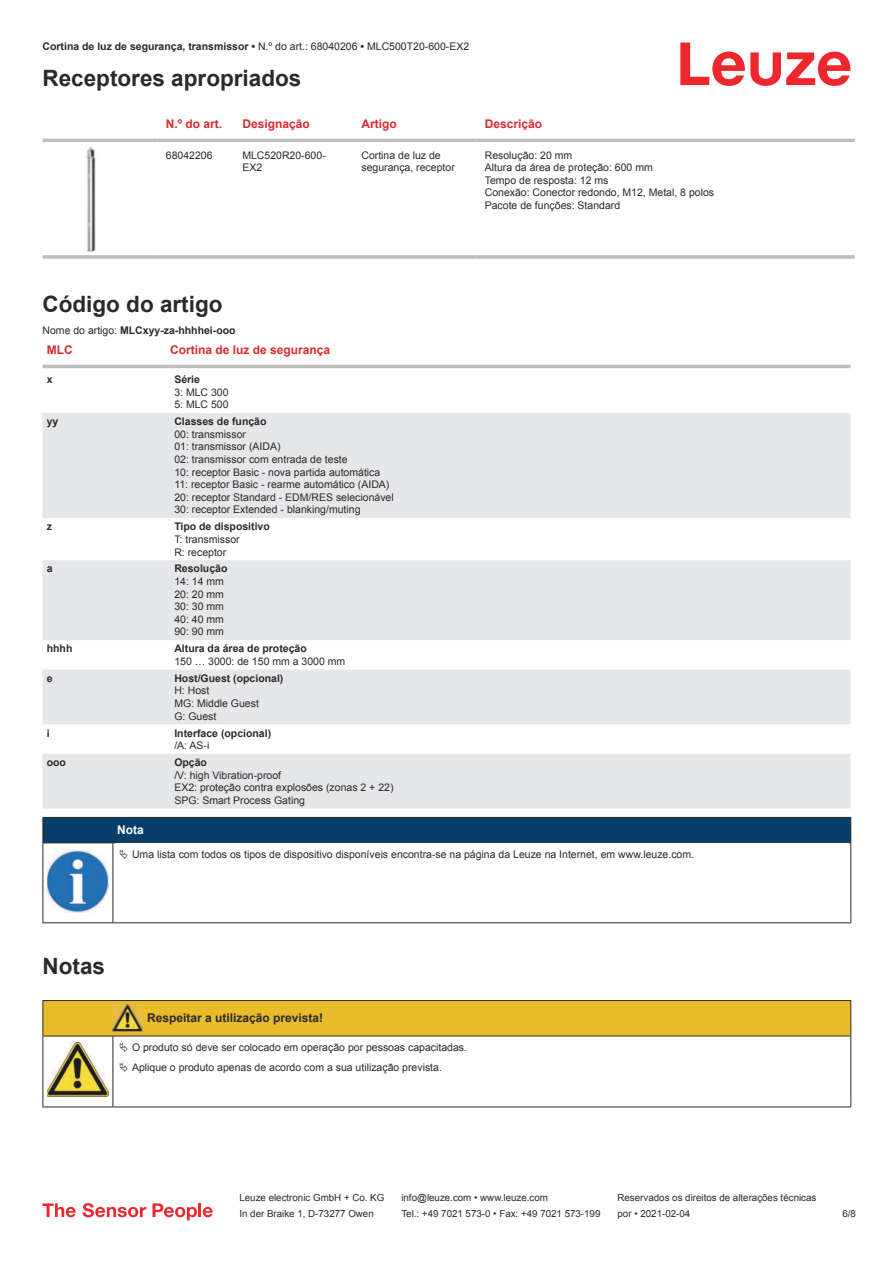
<style>
.page{position:relative;width:893px;height:1263px;background:#fff}
.page>*{position:absolute;margin:0;border:0;box-sizing:border-box;transform-origin:0 0}
.t1{font:700 22.5px "Arial";color:#2b292a}
.t2{font:700 12px "Arial";color:#db2a30}
.t3{font:700 12px "Arial";color:#2b292a}
.t4{font:700 12px "Arial";color:#fff}
.t5{font:10.5px/12.6px "Arial";color:#2b292a}
.t6{font:700 10.5px "Arial";color:#2b292a}
.t7{font:9.75px "Arial";color:#2b292a}
.s1{font-weight:400}
</style>
<div class="page">
<svg style="left:680px;top:43px;width:170px;height:43px"></svg>
<svg style="left:43px;top:138px;width:812px;height:1px"></svg>
<hr style="left:43px;top:139px;width:114px;height:3px;background:#bdbfc1">
<hr style="left:157px;top:139px;width:77px;height:3px;background:#bdbfc1">
<hr style="left:234px;top:139px;width:119px;height:3px;background:#bdbfc1">
<hr style="left:353px;top:139px;width:123px;height:3px;background:#bdbfc1">
<hr style="left:476px;top:139px;width:379px;height:3px;background:#bdbfc1">
<svg style="left:43px;top:255px;width:114px;height:4px"></svg>
<hr style="left:157px;top:255px;width:77px;height:4px;background:#c7c8ca">
<hr style="left:234px;top:255px;width:119px;height:4px;background:#bdbfc1">
<svg style="left:353px;top:255px;width:123px;height:4px"></svg>
<hr style="left:476px;top:255px;width:379px;height:4px;background:#c7c8ca">
<img style="left:86px;top:147px;width:10px;height:106px">
<div style="left:43px;top:364px;width:807px;height:5px;background:#ebecec"></div>
<svg style="left:43px;top:413px;width:807px;height:395px;fill:#e6e7e9"></svg>
<hr style="left:43px;top:365px;width:127px;height:3px;background:#bdbfc1">
<hr style="left:170px;top:365px;width:680px;height:3px;background:#bdbfc1">
<svg style="left:43px;top:1203px;width:33px;height:14px"></svg>
<svg style="left:83px;top:1203px;width:63px;height:14px"></svg>
<svg style="left:153px;top:1203px;width:44px;height:17px"></svg>
<hr style="left:198px;top:1203px;width:3px;height:14px;background:#ed272d">
<svg style="left:203px;top:1207px;width:10px;height:10px"></svg>
<div style="left:43px;top:817px;width:808px;height:26px;background:#063d69"></div>
<hr style="left:113px;top:842px;width:738px;height:1px;background:#2b292a">
<hr style="left:43px;top:843px;width:1px;height:75px;background:#2b292a">
<hr style="left:113px;top:843px;width:1px;height:75px;background:#2b292a">
<hr style="left:850px;top:843px;width:1px;height:75px;background:#2b292a">
<hr style="left:43px;top:922px;width:70px;height:1px;background:#2b292a">
<hr style="left:113px;top:922px;width:738px;height:1px;background:#2b292a">
<img style="left:47px;top:849px;width:61px;height:63px">
<hr style="left:43px;top:1036px;width:1px;height:66px;background:#2b292a">
<hr style="left:113px;top:1036px;width:1px;height:66px;background:#2b292a">
<hr style="left:850px;top:1036px;width:1px;height:66px;background:#2b292a">
<hr style="left:43px;top:1106px;width:70px;height:1px;background:#2b292a">
<hr style="left:113px;top:1106px;width:30px;height:1px;background:#2b292a">
<hr style="left:143px;top:1106px;width:708px;height:1px;background:#2b292a">
<img style="left:47px;top:1077px;width:61px;height:19px">
<svg style="left:43px;top:1000px;width:808px;height:77px"></svg>
<p class="t6" style="left:43px;top:43px;width:428px">Cortina de luz de segurança, transmissor • <span class="s1">N.º do art.: 68040206</span> • <span class="s1">MLC500T20-600-EX2</span></p>
<h1 class="t1" style="left:43px;top:70px;width:260px">Receptores apropriados</h1>
<p class="t2" style="left:166px;top:119px;width:58px">N.º do art.</p>
<p class="t2" style="left:242px;top:119px;width:69px">Designação</p>
<p class="t2" style="left:361px;top:119px;width:37px">Artigo</p>
<p class="t2" style="left:485px;top:119px;width:59px">Descrição</p>
<p class="t5" style="left:166px;top:150px;width:48px">68042206</p>
<p class="t5" style="left:242px;top:150px;width:85px">MLC520R20-600-<br>EX2</p>
<p class="t5" style="left:361px;top:150px;width:95px">Cortina de luz de segurança, receptor</p>
<p class="t5" style="left:485px;top:150px;width:231px">Resolução: 20 mm<br>Altura da área de proteção: 600 mm<br>Tempo de resposta: 12 ms<br>Conexão: Conector redondo, M12, Metal, 8 polos<br>Pacote de funções: Standard</p>
<h1 class="t1" style="left:43px;top:295px;width:181px">Código do artigo</h1>
<p class="t6" style="left:43px;top:327px;width:195px"><span class="s1">Nome do artigo:</span> MLCxyy-za-hhhhei-ooo</p>
<p class="t2" style="left:47px;top:345px;width:27px">MLC</p>
<p class="t2" style="left:170px;top:345px;width:162px">Cortina de luz de segurança</p>
<p class="t6" style="left:47px;top:375px;width:7px">x</p>
<p class="t6" style="left:174px;top:375px;width:27px">Série</p>
<p class="t5" style="left:174px;top:387px;width:56px">3: MLC 300<br>5: MLC 500</p>
<p class="t6" style="left:47px;top:418px;width:13px">yy</p>
<p class="t6" style="left:174px;top:418px;width:94px">Classes de função</p>
<p class="t5" style="left:174px;top:429px;width:221px">00: transmissor<br>01: transmissor (AIDA)<br>02: transmissor com entrada de teste<br>10: receptor Basic - nova partida automática 11: receptor Basic - rearme automático (AIDA)<br>20: receptor Standard - EDM/RES selecionável 30: receptor Extended - blanking/muting</p>
<p class="t6" style="left:47px;top:523px;width:7px">z</p>
<p class="t6" style="left:174px;top:523px;width:97px">Tipo de dispositivo</p>
<p class="t5" style="left:174px;top:534px;width:67px">T: transmissor<br>R: receptor</p>
<p class="t6" style="left:47px;top:565px;width:7px">a</p>
<p class="t6" style="left:174px;top:565px;width:55px">Resolução</p>
<p class="t5" style="left:174px;top:576px;width:51px;text-align:justify">14: 14 mm 20: 20 mm 30: 30 mm 40: 40 mm 90: 90 mm</p>
<p class="t6" style="left:47px;top:645px;width:27px">hhhh</p>
<p class="t6" style="left:174px;top:645px;width:134px">Altura da área de proteção</p>
<p class="t5" style="left:174px;top:656px;width:173px">150 … 3000: de 150 mm a 3000 mm</p>
<p class="t6" style="left:47px;top:674px;width:7px">e</p>
<p class="t6" style="left:174px;top:674px;width:111px">Host/Guest (opcional)</p>
<p class="t5" style="left:174px;top:685px;width:86px">H: Host<br>MG: Middle Guest<br>G: Guest</p>
<p class="t6" style="left:47px;top:729px;width:4px">i</p>
<p class="t6" style="left:174px;top:729px;width:98px">Interface (opcional)</p>
<p class="t5" style="left:174px;top:740px;width:37px">/A: AS-i</p>
<p class="t6" style="left:47px;top:758px;width:21px">ooo</p>
<p class="t6" style="left:174px;top:758px;width:34px">Opção</p>
<p class="t5" style="left:174px;top:769px;width:221px">/V: high Vibration-proof<br>EX2: proteção contra explosões (zonas 2 + 22)<br>SPG: Smart Process Gating</p>
<p class="t4" style="left:117px;top:825px;width:28px">Nota</p>
<p class="t5" style="left:132px;top:849px;width:564px">Uma lista com todos os tipos de dispositivo disponíveis encontra-se na página da Leuze na Internet, em www.leuze.com.</p>
<h1 class="t1" style="left:43px;top:958px;width:64px">Notas</h1>
<p class="t3" style="left:147px;top:1014px;width:178px">Respeitar a utilização prevista!</p>
<p class="t5" style="left:132px;top:1038px;width:337px;line-height:20.2px">O produto só deve ser colocado em operação por pessoas capacitadas.<br>Aplique o produto apenas de acordo com a sua utilização prevista.</p>
<p class="t7" style="left:239px;top:1194px;width:146px">Leuze electronic GmbH + Co. KG</p>
<p class="t7" style="left:401px;top:1194px;width:148px">info@leuze.com • www.leuze.com</p>
<p class="t7" style="left:617px;top:1194px;width:200px">Reservados os direitos de alterações técnicas</p>
<p class="t7" style="left:239px;top:1210px;width:136px">In der Braike 1, D-73277 Owen</p>
<p class="t7" style="left:401px;top:1210px;width:201px">Tel.: +49 7021 573-0 • Fax: +49 7021 573-199</p>
<p class="t7" style="left:617px;top:1210px;width:74px">por • 2021-02-04</p>
<p class="t7" style="left:842px;top:1210px;width:15px">6 /8</p>
</div>
